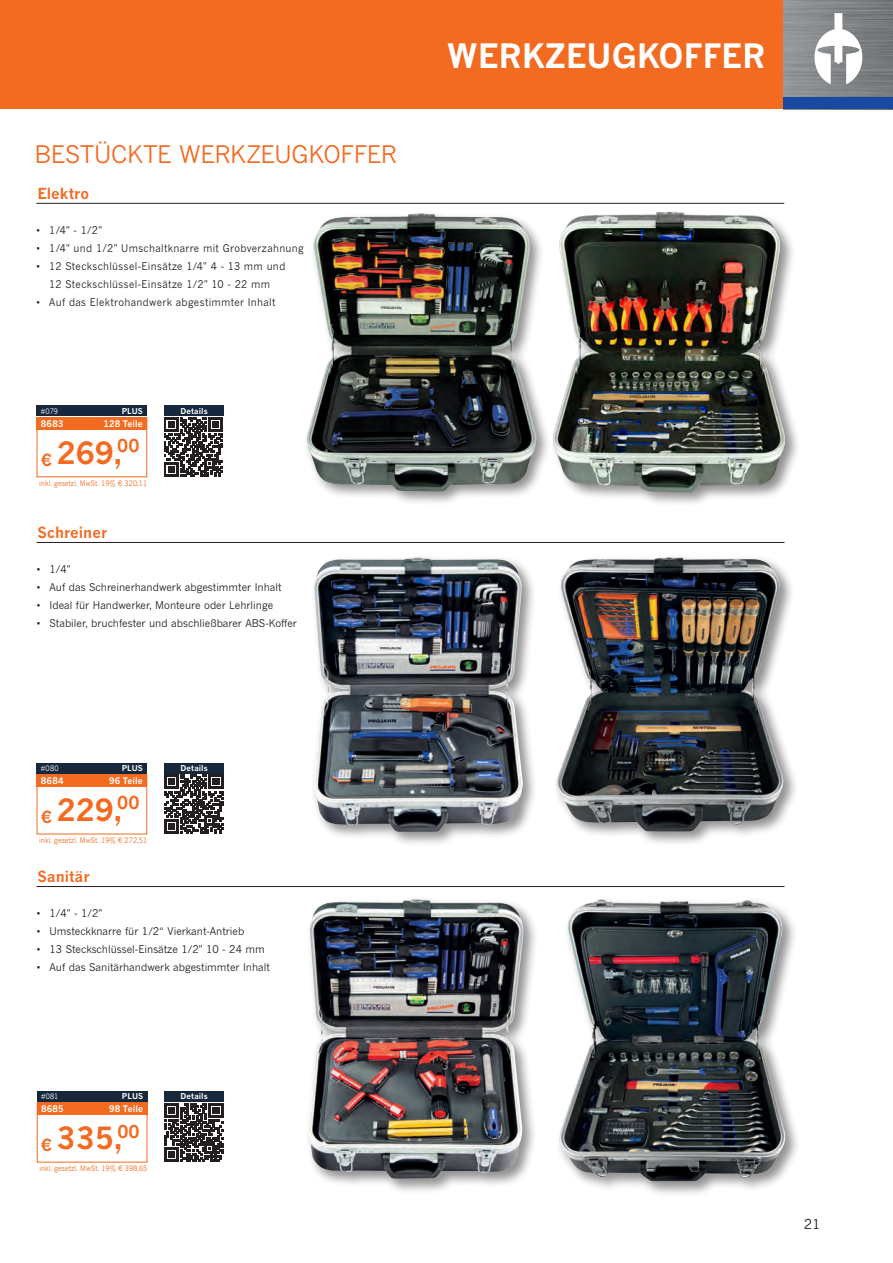
<style>
.page{position:relative;width:893px;height:1263px;background:#fff}
.page>*{position:absolute;margin:0;border:0;box-sizing:border-box;transform-origin:0 0}
.t1{font:700 33px "News Gothic MT Pro";color:#fff}
.Preisangabe_DE{font:700 30px "News Gothic MT Pro";color:#f36a21}
.t2{font:24px "News Gothic MT Pro";letter-spacing:-.005em;color:#f36a21}
.t3{font:700 16.5px "News Gothic MT Pro";color:#f36a21}
.t4{font:700 15px "News Gothic MT Pro";letter-spacing:.005em;color:#f36a21}
.t5{font:13.5px "News Gothic MT Pro";color:#231f20}
.t6{font:10.5px "News Gothic MT Pro";color:#231f20;scale:.94 1}
.t7{font:10.5px/18px "News Gothic MT Pro";letter-spacing:.035em;color:#231f20;text-align:center;scale:.94 1}
.t8{font:700 9px "News Gothic MT Pro";letter-spacing:.01em;color:#fff}
.t9{font:700 7.95px "News Gothic MT Pro";letter-spacing:.005em;color:#fff}
.t10{font:7.5px "News Gothic MT Pro";letter-spacing:.01em;color:#f36a21;scale:.89 1}
.t11{font:7.5px "News Gothic MT Pro";letter-spacing:.02em;color:#fff;scale:.89 1}
</style>
<div class="page">
<div style="left:0;top:0;width:893px;height:109px;background:#f36a21"></div>
<img style="left:784px;top:0;width:109px;height:97px">
<div style="left:784px;top:97px;width:109px;height:12px;background:#174aa0"></div>
<svg style="left:814px;top:13px;width:48px;height:71px;background:#bdbfc0"></svg>
<div style="left:303px;top:210px;width:248px;height:296px;background:#231f20;opacity:.5"></div>
<img style="left:306px;top:213px;width:232px;height:280px">
<div style="left:551px;top:209px;width:250px;height:298px;background:#231f20;opacity:.5"></div>
<img style="left:551px;top:213px;width:236px;height:280px">
<svg style="left:164px;top:418px;width:59px;height:58px"></svg>
<div style="left:164px;top:406px;width:60px;height:10px;background:#17283c"></div>
<hr style="left:36px;top:203px;width:748px;height:1px;background:#231f20">
<div style="left:305px;top:896px;width:234px;height:298px;background:#231f20;opacity:.5"></div>
<img style="left:308px;top:899px;width:216px;height:280px">
<div style="left:556px;top:896px;width:245px;height:301px;background:#231f20;opacity:.5"></div>
<img style="left:559px;top:899px;width:226px;height:282px">
<hr style="left:37px;top:886px;width:747px;height:1px;background:#231f20">
<svg style="left:165px;top:1103px;width:58px;height:58px"></svg>
<div style="left:164px;top:1091px;width:60px;height:10px;background:#17283c"></div>
<div style="left:310px;top:554px;width:228px;height:293px;background:#231f20;opacity:.5"></div>
<img style="left:314px;top:557px;width:209px;height:275px">
<div style="left:553px;top:554px;width:246px;height:293px;background:#231f20;opacity:.5"></div>
<img style="left:556px;top:557px;width:227px;height:274px">
<hr style="left:37px;top:542px;width:747px;height:1px;background:#231f20">
<svg style="left:165px;top:775px;width:58px;height:58px"></svg>
<div style="left:164px;top:763px;width:60px;height:10px;background:#17283c"></div>
<div style="left:37px;top:418px;width:110px;height:12px;background:#f36a21"></div>
<div style="left:37px;top:406px;width:110px;height:10px;background:#17283c"></div>
<div style="left:37px;top:775px;width:110px;height:12px;background:#f36a21"></div>
<div style="left:37px;top:763px;width:110px;height:10px;background:#17283c"></div>
<div style="left:37px;top:1103px;width:110px;height:12px;background:#f36a21"></div>
<div style="left:37px;top:1091px;width:110px;height:10px;background:#17283c"></div>
<p class="t2" style="left:34px;top:140px;width:364px">BESTÜCKTE WERKZEUGKOFFER</p>
<p class="t4" style="left:37px;top:184px;width:53px">Elektro</p>
<p class="t6" style="left:37px;top:223px;width:71px">• 1/4" - 1/2"</p>
<p class="t7" style="left:37px;top:239px;width:286px">• 1/4" und 1/2" Umschaltknarre mit Grobverzahnung</p>
<p class="t7" style="left:37px;top:257px;width:266px">• 12 Steckschlüssel-Einsätze 1/4" 4 - 13 mm und<br>12 Steckschlüssel-Einsätze 1/2" 10 - 22 mm</p>
<p class="t7" style="left:37px;top:293px;width:256px">• Auf das Elektrohandwerk abgestimmter Inhalt</p>
<p class="t11" style="left:41px;top:406px;width:21px">#079</p>
<p class="t9" style="left:122px;top:406px;width:23px">PLUS</p>
<p class="Preisangabe_DE" style="left:57px;top:434px;width:84px">269,<sup>00</sup></p>
<p class="t8" style="left:41px;top:418px;width:24px">8683</p>
<p class="t8" style="left:103px;top:418px;width:41px">128 Teile</p>
<p class="t3" style="left:41px;top:450px;width:12px">€</p>
<p class="t10" style="left:39px;top:479px;width:123px">inkl. gesetzl. MwSt. 19% € 320,11</p>
<p class="t9" style="left:180px;top:406px;width:29px">Details</p>
<p class="t4" style="left:38px;top:524px;width:71px">Schreiner</p>
<p class="t6" style="left:37px;top:562px;width:38px">• 1/4"</p>
<p class="t6" style="left:37px;top:580px;width:262px">• Auf das Schreinerhandwerk abgestimmter Inhalt</p>
<p class="t6" style="left:37px;top:598px;width:253px">• Ideal für Handwerker, Monteure oder Lehrlinge</p>
<p class="t6" style="left:37px;top:616px;width:278px">• Stabiler, bruchfester und abschließbarer ABS-Koffer</p>
<p class="t1" style="left:447px;top:35px;width:320px">WERKZEUGKOFFER</p>
<p class="t11" style="left:41px;top:764px;width:21px">#080</p>
<p class="t9" style="left:122px;top:764px;width:23px">PLUS</p>
<p class="Preisangabe_DE" style="left:57px;top:791px;width:84px">229,<sup>00</sup></p>
<p class="t8" style="left:41px;top:775px;width:24px">8684</p>
<p class="t8" style="left:109px;top:775px;width:35px">96 Teile</p>
<p class="t3" style="left:41px;top:807px;width:12px">€</p>
<p class="t10" style="left:39px;top:836px;width:123px">inkl. gesetzl. MwSt. 19% € 272,51</p>
<p class="t9" style="left:181px;top:763px;width:29px">Details</p>
<p class="t4" style="left:38px;top:868px;width:53px">Sanitär</p>
<p class="t6" style="left:37px;top:906px;width:71px">• 1/4" - 1/2"</p>
<p class="t6" style="left:37px;top:924px;width:222px">• Umsteckknarre für 1/2“ Vierkant-Antrieb</p>
<p class="t6" style="left:37px;top:942px;width:244px">• 13 Steckschlüssel-Einsätze 1/2" 10 - 24 mm</p>
<p class="t6" style="left:37px;top:960px;width:250px">• Auf das Sanitärhandwerk abgestimmter Inhalt</p>
<p class="t11" style="left:41px;top:1092px;width:21px">#081</p>
<p class="t9" style="left:122px;top:1092px;width:23px">PLUS</p>
<p class="Preisangabe_DE" style="left:57px;top:1120px;width:84px">335,<sup>00</sup></p>
<p class="t8" style="left:41px;top:1103px;width:24px">8685</p>
<p class="t8" style="left:109px;top:1103px;width:35px">98 Teile</p>
<p class="t3" style="left:42px;top:1135px;width:12px">€</p>
<p class="t10" style="left:39px;top:1164px;width:123px">inkl. gesetzl. MwSt. 19% € 398,65</p>
<p class="t9" style="left:181px;top:1091px;width:29px">Details</p>
<p class="t5" style="left:804px;top:1216px;width:18px">21</p>
</div>
